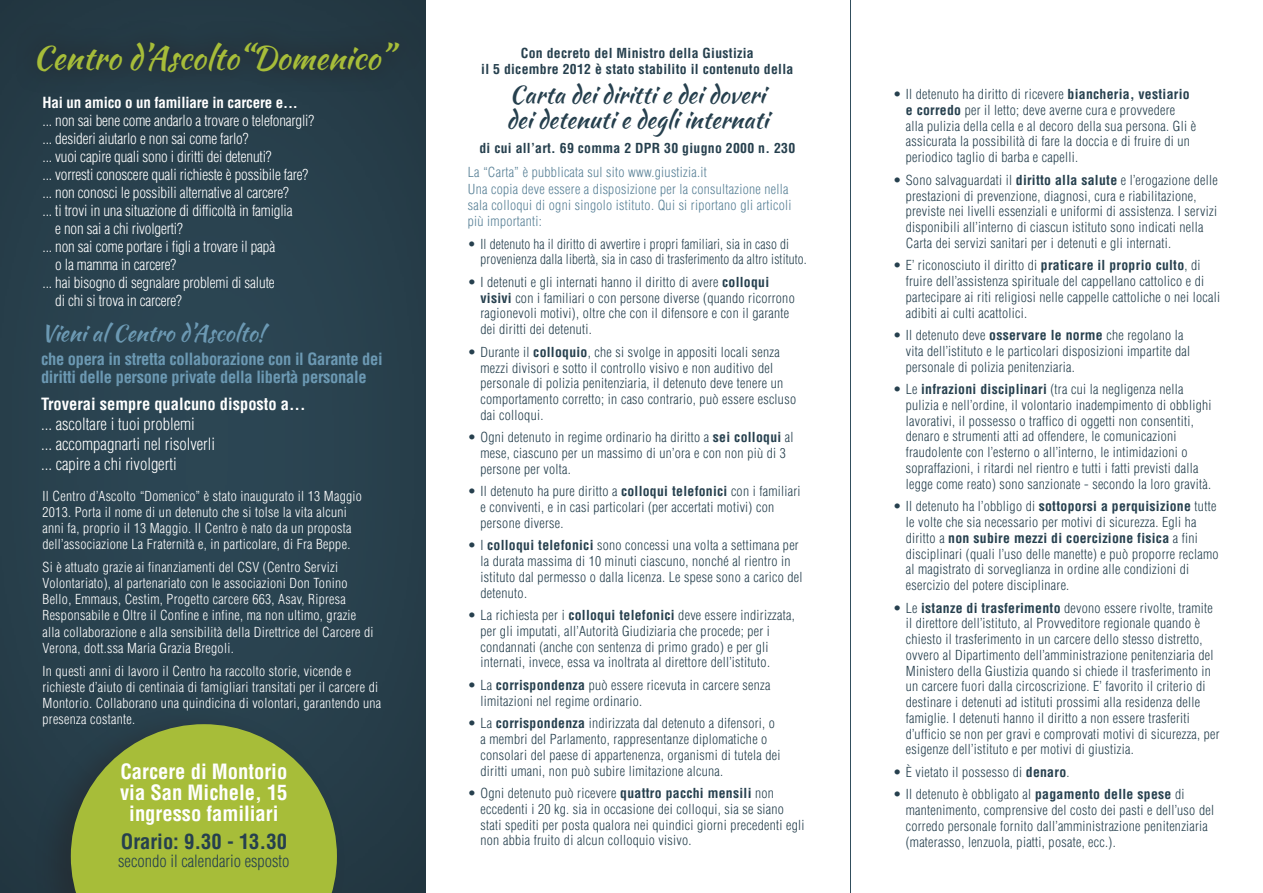
<style>
.page{position:relative;width:1263px;height:893px;background:#fff}
.page>*{position:absolute;margin:0;border:0;box-sizing:border-box;transform-origin:0 0}
.t1{font:31.95px "Kaushan Script";color:#a7bd39}
.t2{font:24px/25.5px "Kaushan Script";color:#26404e}
.t3{font:22.5px "Kaushan Script";color:#6c99b3}
.t4{font:700 condensed 20.55px/20.5px "Helvetica";color:#fff;text-align:center}
.t5{font:700 condensed 20.55px "Helvetica";color:#26404e}
.t6{font:700 condensed 16.5px/18px "Helvetica";letter-spacing:-.02em;color:#6c99b3}
.t7{font:300 condensed 16.5px "Helvetica";color:#fff}
.t8{font:700 condensed 16.5px "Helvetica";color:#fff}
.t9{font:300 condensed 16.5px "Helvetica";color:#26404e}
.t10{font:300 condensed 15px/18px "Helvetica";letter-spacing:-.01em;color:#fff}
.t11{font:700 condensed 15px "Helvetica";letter-spacing:-.01em;color:#fff}
.t12{font:300 condensed 13.5px/15.8px "Helvetica";letter-spacing:.02em;color:#26404e}
.t13{font:300 condensed 13.5px/16.2px "Helvetica";letter-spacing:.02em;color:#fff}
.t14{font:300 condensed 13.5px/16.2px "Helvetica";letter-spacing:.02em;color:#598197}
.t15{font:700 condensed 13.5px/16.2px "Helvetica";letter-spacing:.02em;color:#26404e;text-align:center}
.s1{font-weight:700}
</style>
<div class="page">
<div style="left:0;top:0;width:426px;height:893px;background:#29414e"></div>
<div style="left:34px;top:706px;width:313px;height:187px;background:#231f20;opacity:.4"></div>
<svg style="left:71px;top:724px;width:266px;height:169px"></svg>
<div style="left:15px;top:20px;width:406px;height:74px;background:#243742"></div>
<hr style="left:850px;top:0;width:1px;height:893px;background:#314e5d">
<p class="t1" style="left:33px;top:34px;width:361px">Centro d’Ascolto“Domenico”</p>
<p class="t15" style="left:481px;top:44px;width:314px">Con decreto del Ministro della Giustizia<br>il 5 dicembre 2012 è stato stabilito il contenuto della</p>
<p class="t2" style="left:506px;top:81px;width:263px">Carta dei diritti e dei doveri dei detenuti e degli internati</p>
<p class="t15" style="left:479px;top:140px;width:317px">di cui all’art. 69 comma 2 DPR 30 giugno 2000 n. 230</p>
<p class="t14" style="left:468px;top:164px;width:325px">La “Carta” è pubblicata sul sito www.giustizia.it<br>Una copia deve essere a disposizione per la consultazione nella sala colloqui di ogni singolo istituto. Qui si riportano gli articoli più importanti:</p>
<p class="t12" style="left:480px;top:236px;width:328px;text-indent:-13px">• Il detenuto ha il diritto di avvertire i propri familiari, sia in caso di provenienza dalla libertà, sia in caso di trasferimento da altro istituto.</p>
<p class="t12" style="left:480px;top:274px;width:316px;text-indent:-13px">• I detenuti e gli internati hanno il diritto di avere <span class="s1">colloqui visivi</span> con i familiari o con persone diverse (quando ricorrono ragionevoli motivi), oltre che con il difensore e con il garante dei diritti dei detenuti.</p>
<p class="t12" style="left:480px;top:344px;width:317px;text-indent:-13px">• Durante il <span class="s1">colloquio</span>, che si svolge in appositi locali senza mezzi divisori e sotto il controllo visivo e non auditivo del personale di polizia penitenziaria, il detenuto deve tenere un comportamento corretto; in caso contrario, può essere escluso dai colloqui.</p>
<p class="t12" style="left:480px;top:429px;width:315px;text-indent:-13px">• Ogni detenuto in regime ordinario ha diritto a <span class="s1">sei colloqui</span> al mese, ciascuno per un massimo di un’ora e con non più di 3 persone per volta.</p>
<p class="t12" style="left:480px;top:483px;width:322px;text-indent:-13px">• Il detenuto ha pure diritto a <span class="s1">colloqui telefonici</span> con i familiari e conviventi, e in casi particolari (per accertati motivi) con persone diverse.</p>
<p class="t12" style="left:480px;top:538px;width:323px;text-indent:-13px">• I <span class="s1">colloqui telefonici</span> sono concessi una volta a settimana per la durata massima di 10 minuti ciascuno, nonché al rientro in istituto dal permesso o dalla licenza. Le spese sono a carico del detenuto.</p>
<p class="t12" style="left:480px;top:607px;width:316px;text-indent:-13px">• La richiesta per i <span class="s1">colloqui telefonici</span> deve essere indirizzata, per gli imputati, all’Autorità Giudiziaria che procede; per i condannati (anche con sentenza di primo grado) e per gli internati, invece, essa va inoltrata al direttore dell’istituto.</p>
<p class="t12" style="left:480px;top:677px;width:291px;text-indent:-13px">• La <span class="s1">corrispondenza</span> può essere ricevuta in carcere senza limitazioni nel regime ordinario.</p>
<p class="t12" style="left:480px;top:715px;width:301px;text-indent:-13px">• La <span class="s1">corrispondenza</span> indirizzata dal detenuto a difensori, o a membri del Parlamento, rappresentanze diplomatiche o consolari del paese di appartenenza, organismi di tutela dei diritti umani, non può subire limitazione alcuna.</p>
<p class="t12" style="left:480px;top:785px;width:326px;text-indent:-13px">• Ogni detenuto può ricevere <span class="s1">quattro pacchi mensili</span> non eccedenti i 20 kg. sia in occasione dei colloqui, sia se siano stati spediti per posta qualora nei quindici giorni precedenti egli non abbia fruito di alcun colloquio visivo.</p>
<p class="t11" style="left:43px;top:93px;width:257px">Hai un amico o un familiare in carcere e...</p>
<p class="t10" style="left:43px;top:112px;width:273px">... non sai bene come andarlo a trovare o telefonargli?</p>
<p class="t10" style="left:43px;top:130px;width:208px">... desideri aiutarlo e non sai come farlo?</p>
<p class="t10" style="left:43px;top:148px;width:231px">... vuoi capire quali sono i diritti dei detenuti?</p>
<p class="t10" style="left:43px;top:166px;width:267px">... vorresti conoscere quali richieste è possibile fare?</p>
<p class="t10" style="left:43px;top:184px;width:248px">... non conosci le possibili alternative al carcere?</p>
<p class="t10" style="left:55px;top:202px;width:239px;text-indent:-13px">... ti trovi in una situazione di difficoltà in famiglia e non sai a chi rivolgerti?</p>
<p class="t10" style="left:55px;top:238px;width:221px;text-indent:-13px">... non sai come portare i figli a trovare il papà o la mamma in carcere?</p>
<p class="t10" style="left:55px;top:274px;width:221px;text-indent:-13px">... hai bisogno di segnalare problemi di salute di chi si trova in carcere?</p>
<p class="t3" style="left:41px;top:317px;width:225px">Vieni al Centro d’Ascolto!</p>
<p class="t6" style="left:41px;top:350px;width:343px">che opera in stretta collaborazione con il Garante dei diritti delle persone private della libertà personale</p>
<p class="t8" style="left:41px;top:394px;width:266px">Troverai sempre qualcuno disposto a...</p>
<p class="t7" style="left:41px;top:414px;width:155px">... ascoltare i tuoi problemi</p>
<p class="t7" style="left:41px;top:434px;width:176px">... accompagnarti nel risolverli</p>
<p class="t7" style="left:41px;top:453px;width:137px">... capire a chi rivolgerti</p>
<p class="t13" style="left:43px;top:487px;width:321px">Il Centro d’Ascolto “Domenico” è stato inaugurato il 13 Maggio 2013. Porta il nome di un detenuto che si tolse la vita alcuni anni fa, proprio il 13 Maggio. Il Centro è nato da un proposta dell’associazione La Fraternità e, in particolare, di Fra Beppe.</p>
<p class="t13" style="left:43px;top:559px;width:333px">Si è attuato grazie ai finanziamenti del CSV (Centro Servizi Volontariato), al partenariato con le associazioni Don Tonino Bello, Emmaus, Cestim, Progetto carcere 663, Asav, Ripresa Responsabile e Oltre il Confine e infine, ma non ultimo, grazie alla collaborazione e alla sensibilità della Direttrice del Carcere di Verona, dott.ssa Maria Grazia Bregoli.</p>
<p class="t13" style="left:43px;top:662px;width:340px">In questi anni di lavoro il Centro ha raccolto storie, vicende e richieste d’aiuto di centinaia di famigliari transitati per il carcere di Montorio. Collaborano una quindicina di volontari, garantendo una presenza costante.</p>
<p class="t4" style="left:120px;top:761px;width:169px">Carcere di Montorio via San Michele, 15 ingresso familiari</p>
<p class="t5" style="left:121px;top:828px;width:168px">Orario: 9.30 - 13.30</p>
<p class="t9" style="left:118px;top:851px;width:173px">secondo il calendario esposto</p>
<p class="t12" style="left:906px;top:86px;width:292px;text-indent:-13px">• Il detenuto ha diritto di ricevere <span class="s1">biancheria, vestiario e corredo</span> per il letto; deve averne cura e provvedere alla pulizia della cella e al decoro della sua persona. Gli è assicurata la possibilità di fare la doccia e di fruire di un periodico taglio di barba e capelli.</p>
<p class="t12" style="left:906px;top:172px;width:313px;text-indent:-13px">• Sono salvaguardati il <span class="s1">diritto alla salute</span> e l’erogazione delle prestazioni di prevenzione, diagnosi, cura e riabilitazione, previste nei livelli essenziali e uniformi di assistenza. I servizi disponibili all’interno di ciascun istituto sono indicati nella Carta dei servizi sanitari per i detenuti e gli internati.</p>
<p class="t12" style="left:906px;top:257px;width:316px;text-indent:-13px">• E’ riconosciuto il diritto di <span class="s1">praticare il proprio culto</span>, di fruire dell’assistenza spirituale del cappellano cattolico e di partecipare ai riti religiosi nelle cappelle cattoliche o nei locali adibiti ai culti acattolici.</p>
<p class="t12" style="left:906px;top:327px;width:286px;text-indent:-13px">• Il detenuto deve <span class="s1">osservare le norme</span> che regolano la vita dell’istituto e le particolari disposizioni impartite dal personale di polizia penitenziaria.</p>
<p class="t12" style="left:906px;top:381px;width:307px;text-indent:-13px">• Le <span class="s1">infrazioni disciplinari</span> (tra cui la negligenza nella pulizia e nell’ordine, il volontario inadempimento di obblighi lavorativi, il possesso o traffico di oggetti non consentiti, denaro e strumenti atti ad offendere, le comunicazioni fraudolente con l’esterno o all’interno, le intimidazioni o sopraffazioni, i ritardi nel rientro e tutti i fatti previsti dalla legge come reato) sono sanzionate - secondo la loro gravità.</p>
<p class="t12" style="left:906px;top:498px;width:314px;text-indent:-13px">• Il detenuto ha l’obbligo di <span class="s1">sottoporsi a perquisizione</span> tutte le volte che sia necessario per motivi di sicurezza. Egli ha diritto a <span class="s1">non subire mezzi di coercizione fisica</span> a fini disciplinari (quali l’uso delle manette) e può proporre reclamo al magistrato di sorveglianza in ordine alle condizioni di esercizio del potere disciplinare.</p>
<p class="t12" style="left:906px;top:600px;width:315px;text-indent:-13px">• Le <span class="s1">istanze di trasferimento</span> devono essere rivolte, tramite il direttore dell’istituto, al Provveditore regionale quando è chiesto il trasferimento in un carcere dello stesso distretto, ovvero al Dipartimento dell’amministrazione penitenziaria del Ministero della Giustizia quando si chiede il trasferimento in un carcere fuori dalla circoscrizione. E’ favorito il criterio di destinare i detenuti ad istituti prossimi alla residenza delle famiglie. I detenuti hanno il diritto a non essere trasferiti d’ufficio se non per gravi e comprovati motivi di sicurezza, per esigenze dell’istituto e per motivi di giustizia.</p>
<p class="t12" style="left:893px;top:764px;width:178px">• È vietato il possesso di <span class="s1">denaro</span>.</p>
<p class="t12" style="left:906px;top:787px;width:310px;text-indent:-13px">• Il detenuto è obbligato al <span class="s1">pagamento delle spese</span> di mantenimento, comprensive del costo dei pasti e dell’uso del corredo personale fornito dall’amministrazione penitenziaria (materasso, lenzuola, piatti, posate, ecc.).</p>
</div>
